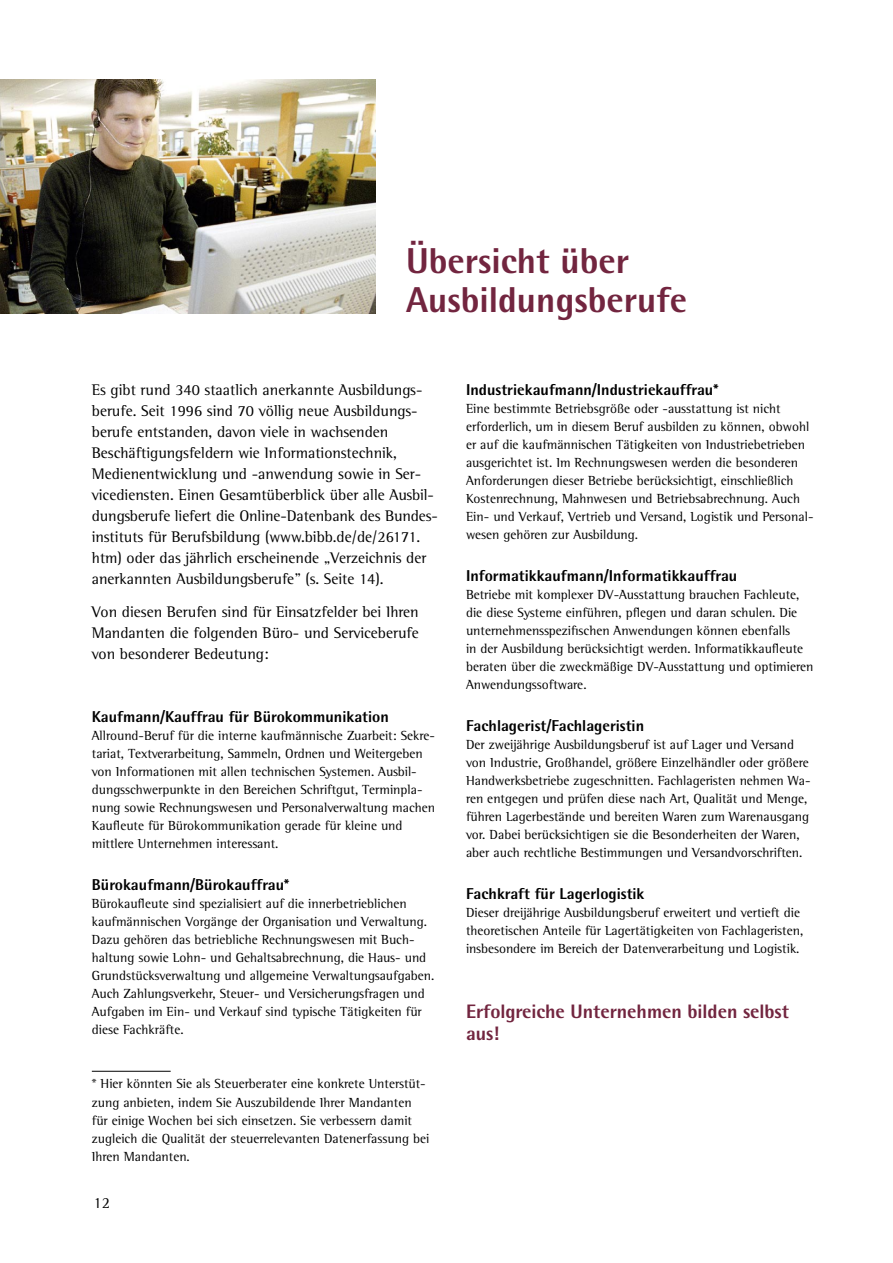
<style>
.page{position:relative;width:893px;height:1263px;background:#fff}
.page>*{position:absolute;margin:0;border:0;box-sizing:border-box;transform-origin:0 0}
.t1{font:800 36px/39px "Agfa Rotis Semisans";color:#72253f}
.t2{font:800 19.5px/22.5px "Agfa Rotis Semisans";letter-spacing:-.005em;color:#72253f}
.t3{font:15.75px/21px "Agfa Rotis Semi Serif";color:#000}
.t4{font:800 15.75px "Agfa Rotis Semisans";color:#000}
.t5{font:13.5px/18px "Agfa Rotis Semi Serif";color:#000}
</style>
<div class="page">
<hr style="left:92px;top:1071px;width:79px;height:1px;background:#000">
<img style="left:0;top:79px;width:376px;height:234px">
<h1 class="t1" style="left:406px;top:240px;width:283px">Übersicht über<br>Ausbildungsberufe</h1>
<p class="t3" style="left:92px;top:379px;width:348px">Es gibt rund 340 staatlich anerkannte Ausbildungs&shy;berufe. Seit 1996 sind 70 völlig neue Ausbildungs&shy;berufe entstanden, davon viele in wachsenden Beschäftigungsfeldern wie Informationstechnik, Medienentwicklung und -anwendung sowie in Ser&shy;vicediensten. Einen Gesamtüberblick über alle Ausbil&shy;dungsberufe liefert die Online-Datenbank des Bundes&shy;instituts für Berufsbildung (www.bibb.de/de/26171. htm) oder das jährlich erscheinende „Verzeichnis der anerkannten Ausbildungsberufe” (s. Seite 14).</p>
<p class="t3" style="left:92px;top:602px;width:328px;text-align:justify">Von diesen Berufen sind für Einsatzfelder bei Ihren Mandanten die folgenden Büro- und Serviceberufe von besonderer Bedeutung:</p>
<p class="t4" style="left:92px;top:707px;width:299px">Kaufmann/Kauffrau für Bürokommunikation</p>
<p class="t5" style="left:92px;top:727px;width:345px">Allround-Beruf für die interne kaufmännische Zuarbeit: Sekre&shy;tariat, Textverarbeitung, Sammeln, Ordnen und Weitergeben von Informationen mit allen technischen Systemen. Ausbil&shy;dungsschwerpunkte in den Bereichen Schriftgut, Terminpla&shy;nung sowie Rechnungswesen und Personalverwaltung machen Kaufleute für Bürokommunikation gerade für kleine und mittlere Unternehmen interessant.</p>
<p class="t4" style="left:92px;top:875px;width:199px">Bürokaufmann/Bürokauffrau*</p>
<p class="t5" style="left:92px;top:895px;width:344px">Bürokaufleute sind spezialisiert auf die innerbetrieblichen kaufmännischen Vorgänge der Organisation und Verwaltung.<br>Dazu gehören das betriebliche Rechnungswesen mit Buch&shy;haltung sowie Lohn- und Gehaltsabrechnung, die Haus- und Grundstücksverwaltung und allgemeine Verwaltungsaufgaben.<br>Auch Zahlungsverkehr, Steuer- und Versicherungsfragen und Aufgaben im Ein- und Verkauf sind typische Tätigkeiten für diese Fachkräfte.</p>
<p class="t5" style="left:92px;top:1075px;width:339px">* Hier könnten Sie als Steuerberater eine konkrete Unterstüt&shy;zung anbieten, indem Sie Auszubildende Ihrer Mandanten für einige Wochen bei sich einsetzen. Sie verbessern damit zugleich die Qualität der steuerrelevanten Datenerfassung bei Ihren Mandanten.</p>
<p class="t3" style="left:94px;top:1192px;width:18px">12</p>
<p class="t4" style="left:466px;top:380px;width:254px">Industriekaufmann/Industriekauffrau*</p>
<p class="t5" style="left:466px;top:400px;width:349px">Eine bestimmte Betriebsgröße oder -ausstattung ist nicht erforderlich, um in diesem Beruf ausbilden zu können, obwohl er auf die kaufmännischen Tätigkeiten von Industriebetrieben ausgerichtet ist. Im Rechnungswesen werden die besonderen Anforderungen dieser Betriebe berücksichtigt, einschließlich Kostenrechnung, Mahnwesen und Betriebsabrechnung. Auch Ein- und Verkauf, Vertrieb und Versand, Logistik und Personal&shy;wesen gehören zur Ausbildung.</p>
<p class="t4" style="left:466px;top:566px;width:273px">Informatikkaufmann/Informatikkauffrau</p>
<p class="t5" style="left:466px;top:586px;width:349px">Betriebe mit komplexer DV-Ausstattung brauchen Fachleute, die diese Systeme einführen, pflegen und daran schulen. Die unternehmensspezifischen Anwendungen können ebenfalls<br>in der Ausbildung berücksichtigt werden. Informatikkaufleute beraten über die zweckmäßige DV-Ausstattung und optimieren Anwendungssoftware.</p>
<p class="t4" style="left:466px;top:716px;width:180px">Fachlagerist/Fachlageristin</p>
<p class="t5" style="left:466px;top:736px;width:346px">Der zweijährige Ausbildungsberuf ist auf Lager und Versand von Industrie, Großhandel, größere Einzelhändler oder größere Handwerksbetriebe zugeschnitten. Fachlageristen nehmen Wa&shy;ren entgegen und prüfen diese nach Art, Qualität und Menge, führen Lagerbestände und bereiten Waren zum Warenausgang vor. Dabei berücksichtigen sie die Besonderheiten der Waren, aber auch rechtliche Bestimmungen und Versandvorschriften.</p>
<p class="t4" style="left:466px;top:884px;width:180px">Fachkraft für Lagerlogistik</p>
<p class="t5" style="left:466px;top:904px;width:339px">Dieser dreijährige Ausbildungsberuf erweitert und vertieft die theoretischen Anteile für Lagertätigkeiten von Fachlageristen, insbesondere im Bereich der Datenverarbeitung und Logistik.</p>
<h2 class="t2" style="left:466px;top:999px;width:324px">Erfolgreiche Unternehmen bilden selbst aus!</h2>
</div>
